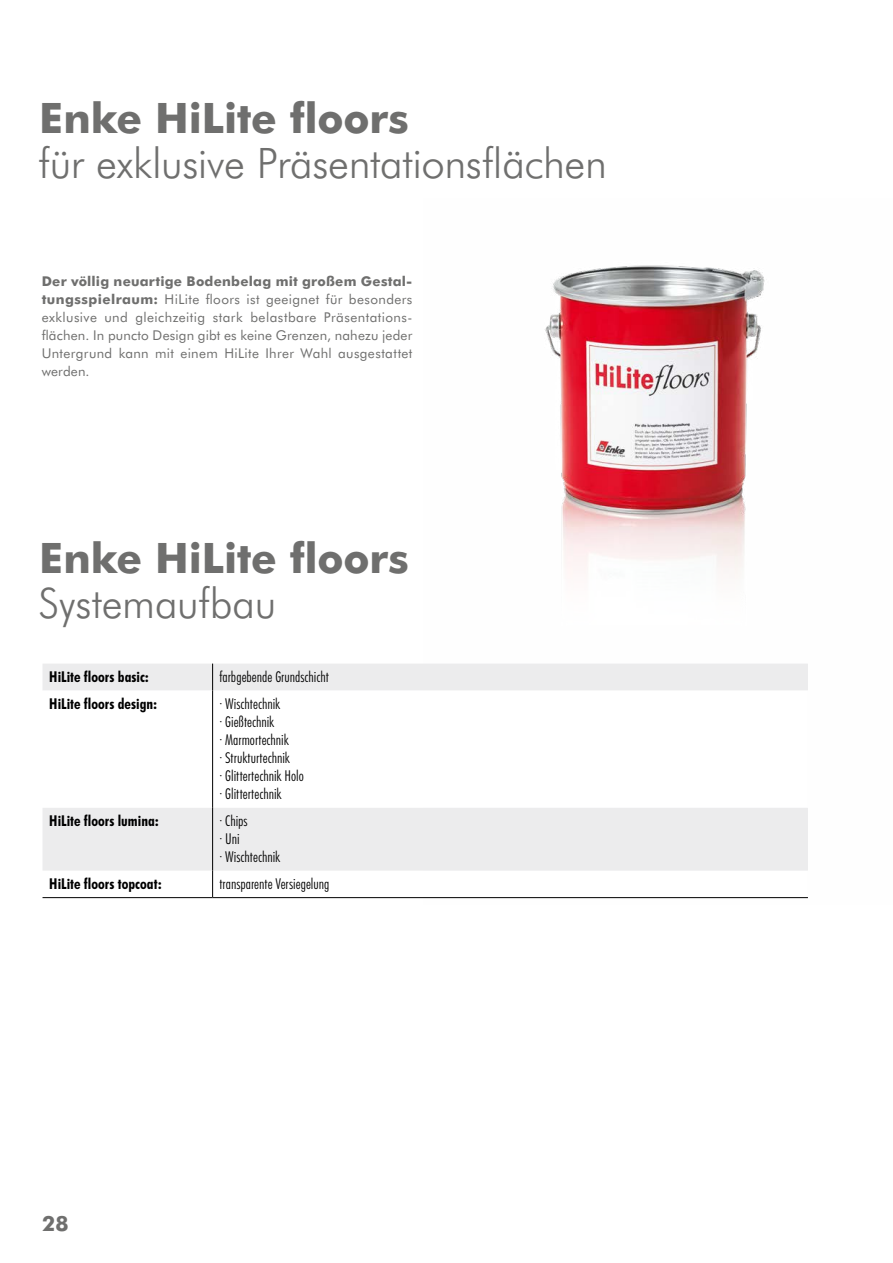
<style>
.page{position:relative;width:893px;height:1263px;background:#fff}
.page>*{position:absolute;margin:0;border:0;box-sizing:border-box;transform-origin:0 0}
.t1{font:300 42px "Futura BT";letter-spacing:-.01em;color:#6f6f6e}
.t2{font:700 42px "Futura BT";letter-spacing:-.005em;color:#6f6f6e}
.t3{font:700 21px "Futura BT";color:#6f6f6e}
.t4{font:300 condensed 15px/18px "Futura BT";letter-spacing:.005em;color:#000}
.t5{font:700 condensed 15px "Futura BT";letter-spacing:.005em;color:#000}
.t6{font:13.5px/18px "Futura BT";letter-spacing:.025em;color:#6f6f6e}
.s1{font-weight:700}
</style>
<div class="page">
<img style="left:424px;top:265px;width:384px;height:634px">
<svg style="left:213px;top:691px;width:595px;height:206px"></svg>
<div style="left:43px;top:808px;width:765px;height:63px;background:#ececed"></div>
<div style="left:43px;top:664px;width:765px;height:27px;background:#ececed"></div>
<hr style="left:212px;top:691px;width:1px;height:117px;background:#000">
<hr style="left:212px;top:808px;width:1px;height:63px;background:#000">
<svg style="left:212px;top:871px;width:1px;height:26px"></svg>
<hr style="left:43px;top:897px;width:170px;height:1px;background:#000">
<hr style="left:213px;top:897px;width:595px;height:1px;background:#000">
<h1 class="t2" style="left:39px;top:92px;width:371px">Enke HiLite floors</h1>
<h1 class="t1" style="left:39px;top:137px;width:570px">für exklusive Präsentationsflächen</h1>
<p class="t6" style="left:42px;top:272px;width:372px"><span class="s1">Der völlig neuartige Bodenbelag mit großem Gestal&shy;tungsspielraum:</span> HiLite floors ist geeignet für besonders exklusive und gleichzeitig stark belastbare Präsentations&shy;flächen. In puncto Design gibt es keine Grenzen, nahezu jeder Untergrund kann mit einem HiLite Ihrer Wahl ausgestattet werden.</p>
<h1 class="t2" style="left:39px;top:533px;width:371px">Enke HiLite floors</h1>
<h1 class="t1" style="left:39px;top:578px;width:240px">Systemaufbau</h1>
<p class="t5" style="left:49px;top:667px;width:101px">HiLite floors basic:</p>
<p class="t4" style="left:219px;top:667px;width:111px">farbgebende Grundschicht</p>
<p class="t5" style="left:49px;top:694px;width:109px">HiLite floors design:</p>
<p class="t4" style="left:219px;top:694px;width:86px">· Wischtechnik<br>· Gießtechnik<br>· Marmortechnik<br>· Strukturtechnik<br>· Glittertechnik Holo · Glittertechnik</p>
<p class="t5" style="left:49px;top:812px;width:111px">HiLite floors lumina:</p>
<p class="t4" style="left:219px;top:812px;width:62px">· Chips<br>· Uni<br>· Wischtechnik</p>
<p class="t5" style="left:49px;top:874px;width:114px">HiLite floors topcoat:</p>
<p class="t4" style="left:219px;top:874px;width:112px">transparente Versiegelung</p>
<h2 class="t3" style="left:42px;top:1210px;width:28px">28</h2>
</div>
